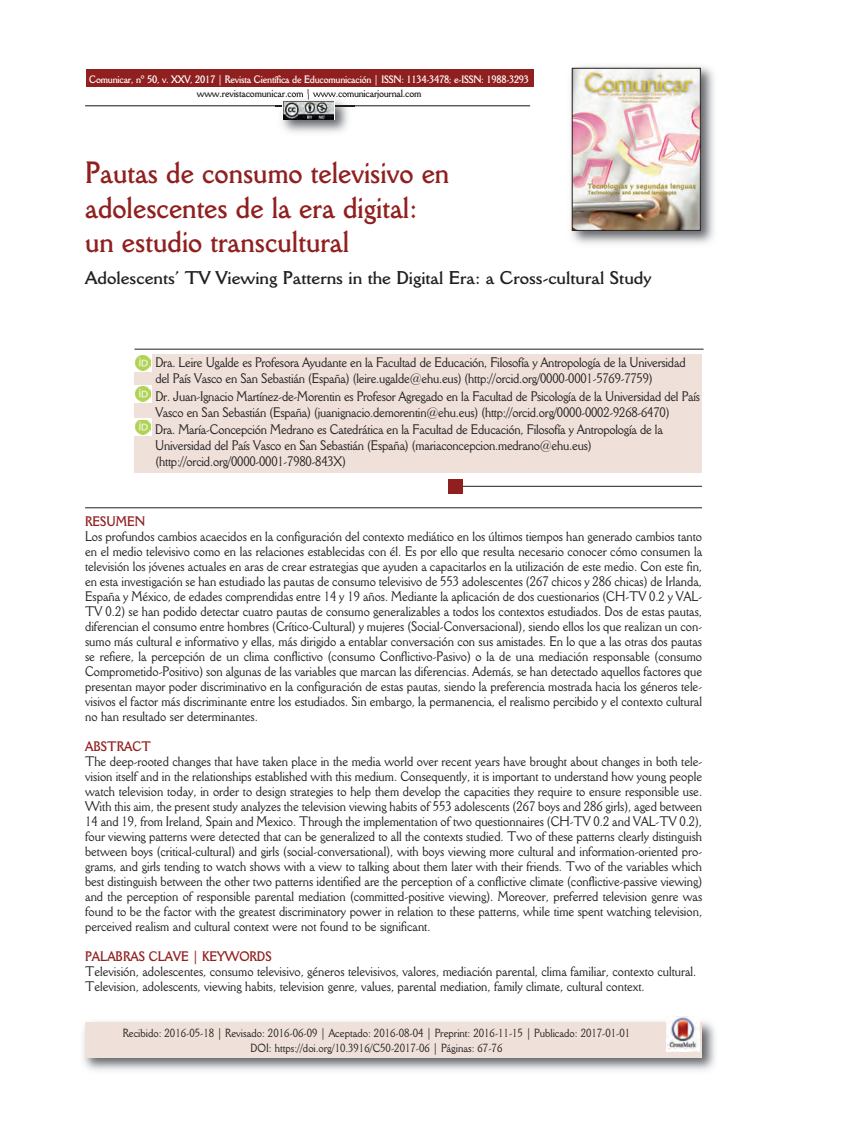
<style>
.page{position:relative;width:851px;height:1127px;background:#fff}
.page>*{position:absolute;margin:0;border:0;box-sizing:border-box;transform-origin:0 0}
.t1{font:700 30px/34.5px "Della Robbia BT";color:#90201f;scale:.9 1}
.t2{font:700 18px "Della Robbia BT";color:#231f20}
.t3{font:13.5px/15px "Della Robbia BT";letter-spacing:-.015em;color:#231f20;scale:.9 1}
.t4{font:700 13.5px "Della Robbia BT";color:#90201f;scale:.9 1}
.t5{font:11.55px/15px "Della Robbia BT";color:#231f20;text-align:center;scale:.9 1}
.t6{font:700 10.5px "Della Robbia BT";letter-spacing:-.02em;color:#fff;scale:.9 1}
.t7{font:700 10.5px "Della Robbia BT";letter-spacing:-.02em;color:#231f20;scale:.9 1}
</style>
<div class="page">
<hr style="left:85px;top:105px;width:445px;height:1px;background:#231f20">
<div style="left:86px;top:70px;width:447px;height:17px;background:#90201f"></div>
<div style="left:134px;top:354px;width:568px;height:119px;background:#efe1da"></div>
<img style="left:83px;top:1021px;width:632px;height:50px">
<div style="left:85px;top:1022px;width:617px;height:35px;background:#efe1da"></div>
<img style="left:571px;top:66px;width:143px;height:178px">
<img style="left:574px;top:70px;width:124px;height:159px">
<div style="left:572px;top:68px;width:128px;height:163px;border:1px solid #231f20"></div>
<hr style="left:134px;top:349px;width:569px;height:1px;background:#231f20">
<hr style="left:85px;top:507px;width:617px;height:1px;background:#231f20">
<hr style="left:460px;top:486px;width:242px;height:1px;background:#231f20">
<img style="left:666px;top:1016px;width:33px;height:35px">
<div style="left:447px;top:479px;width:15px;height:14px;background:#90201f"></div>
<svg style="left:134px;top:354px;width:18px;height:18px"></svg>
<img style="left:136px;top:356px;width:14px;height:14px">
<svg style="left:134px;top:385px;width:18px;height:18px"></svg>
<img style="left:136px;top:387px;width:14px;height:15px">
<svg style="left:134px;top:419px;width:18px;height:17px"></svg>
<img style="left:136px;top:420px;width:14px;height:15px">
<img style="left:275px;top:94px;width:80px;height:39px">
<img style="left:275px;top:105px;width:80px;height:1px">
<svg style="left:282px;top:101px;width:53px;height:19px"></svg>
<img style="left:283px;top:102px;width:50px;height:17px">
<p class="t6" style="left:89px;top:73px;width:490px">Comunicar, nº 50, v. XXV, 2017 | Revista Científica de Educomunicación | ISSN: 1134-3478; e-ISSN: 1988-3293</p>
<p class="t7" style="left:197px;top:87px;width:251px">www.revistacomunicar.com | www.comunicarjournal.com</p>
<h1 class="t1" style="left:85px;top:155px;width:406px">Pautas de consumo televisivo en adolescentes de la era digital: un estudio transcultural</h1>
<h2 class="t2" style="left:85px;top:267px;width:568px">Adolescents’ TV Viewing Patterns in the Digital Era: a Cross-cultural Study</h2>
<p class="t3" style="left:155px;top:355px;width:590px;line-height:15.8px">dra. leire ugalde es profesora ayudante en la Facultad de educación, Filosofía y antropología de la universidad del país vasco en san sebastián (españa) (leire.ugalde@ehu.eus) (http://orcid.org/0000-0001-5769-7759)</p>
<p class="t3" style="left:155px;top:388px;width:606px;line-height:15.8px">dr. Juan-ignacio Martínez-de-Morentin es profesor agregado en la Facultad de psicología de la universidad del país vasco en san sebastián (españa) (juanignacio.demorentin@ehu.eus) (http://orcid.org/0000-0002-9268-6470)</p>
<p class="t3" style="left:155px;top:422px;width:565px;line-height:15.8px">dra. María-Concepción Medrano es Catedrática en la Facultad de educación, Filosofía y antropología de la universidad del país vasco en san sebastián (españa) (mariaconcepcion.medrano@ehu.eus) (http://orcid.org/0000-0001-7980-843x)</p>
<p class="t4" style="left:85px;top:513px;width:68px">RESUMEN</p>
<p class="t3" style="left:85px;top:528px;width:687px;text-align:justify">los profundos cambios acaecidos en la configuración del contexto mediático en los últimos tiempos han generado cambios tanto en el medio televisivo como en las relaciones establecidas con él. es por ello que resulta necesario conocer cómo consumen la televisión los jóvenes actuales en aras de crear estrategias que ayuden a capacitarlos en la utilización de este medio. Con este fin, en esta investigación se han estudiado las pautas de consumo televisivo de 553 adolescentes (267 chicos y 286 chicas) de irlanda, españa y México, de edades comprendidas entre 14 y 19 años. Mediante la aplicación de dos cuestionarios (Ch-tv 0.2 y val&shy;tv 0.2) se han podido detectar cuatro pautas de consumo generalizables a todos los contextos estudiados. dos de estas pautas, diferencian el consumo entre hombres (Crítico-Cultural) y mujeres (social-Conversacional), siendo ellos los que realizan un con&shy;sumo más cultural e informativo y ellas, más dirigido a entablar conversación con sus amistades. en lo que a las otras dos pautas se refiere, la percepción de un clima conflictivo (consumo Conflictivo-pasivo) o la de una mediación responsable (consumo Comprometido-positivo) son algunas de las variables que marcan las diferencias. además, se han detectado aquellos factores que presentan mayor poder discriminativo en la configuración de estas pautas, siendo la preferencia mostrada hacia los géneros tele&shy;visivos el factor más discriminante entre los estudiados. sin embargo, la permanencia, el realismo percibido y el contexto cultural no han resultado ser determinantes.</p>
<p class="t4" style="left:85px;top:738px;width:75px">ABSTRACT</p>
<p class="t3" style="left:85px;top:753px;width:687px;text-align:justify">the deep-rooted changes that have taken place in the media world over recent years have brought about changes in both tele&shy;vision itself and in the relationships established with this medium. Consequently, it is important to understand how young people watch television today, in order to design strategies to help them develop the capacities they require to ensure responsible use.<br>With this aim, the present study analyzes the television viewing habits of 553 adolescents (267 boys and 286 girls), aged between 14 and 19, from ireland, spain and Mexico. through the implementation of two questionnaires (Ch-tv 0.2 and val-tv 0.2), four viewing patterns were detected that can be generalized to all the contexts studied. two of these patterns clearly distinguish between boys (critical-cultural) and girls (social-conversational), with boys viewing more cultural and information-oriented pro&shy;grams, and girls tending to watch shows with a view to talking about them later with their friends. two of the variables which best distinguish between the other two patterns identified are the perception of a conflictive climate (conflictive-passive viewing) and the perception of responsible parental mediation (committed-positive viewing). Moreover, preferred television genre was found to be the factor with the greatest discriminatory power in relation to these patterns, while time spent watching television, perceived realism and cultural context were not found to be significant.</p>
<p class="t4" style="left:85px;top:948px;width:209px">PALABRAS CLAVE | KEYWORDS</p>
<p class="t3" style="left:85px;top:963px;width:680px">televisión, adolescentes, consumo televisivo, géneros televisivos, valores, mediación parental, clima familiar, contexto cultural. television, adolescents, viewing habits, television genre, values, parental mediation, family climate, cultural context.</p>
<p class="t5" style="left:123px;top:1025px;width:565px">recibido: 2016-05-18 | revisado: 2016-06-09 | aceptado: 2016-08-04 | preprint: 2016-11-15 | publicado: 2017-01-01 doi: https://doi.org/10.3916/C50-2017-06 | páginas: 67-76</p>
</div>
